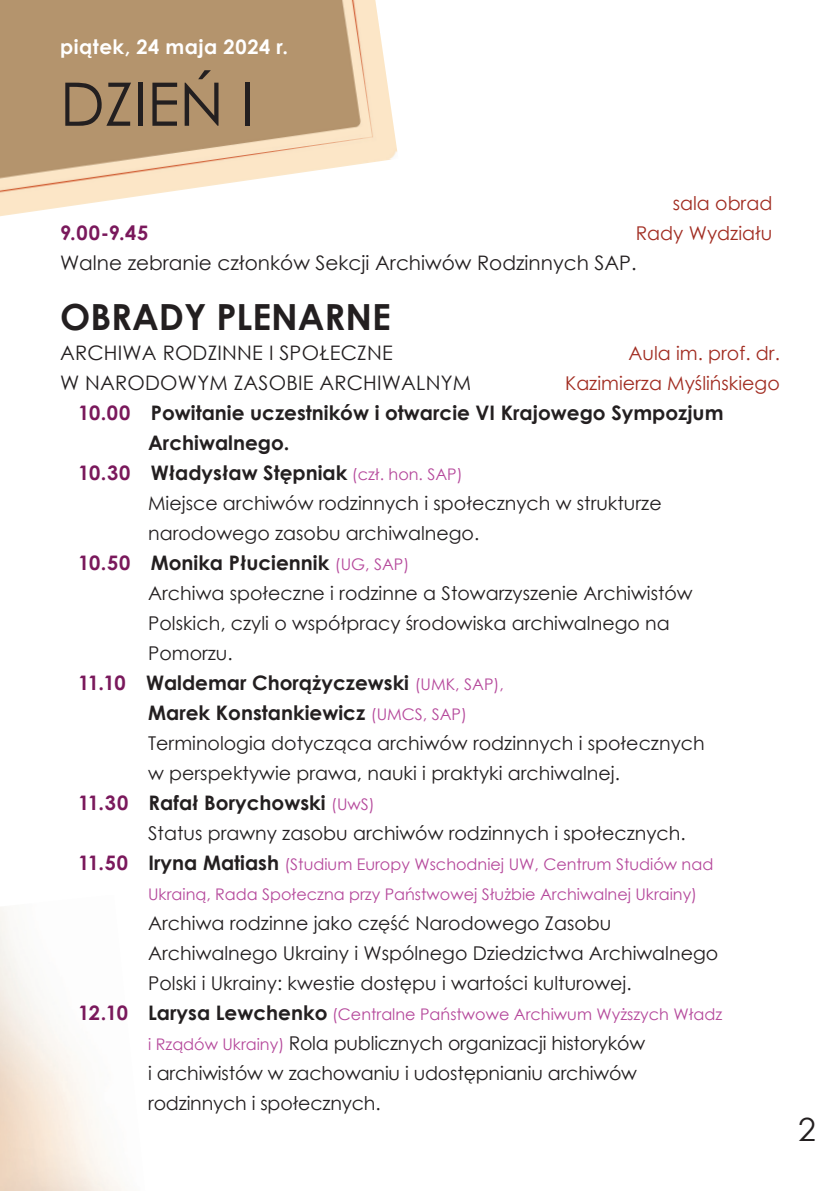
<style>
.page{position:relative;width:840px;height:1191px;background:#fff}
.page>*{position:absolute;margin:0;border:0;box-sizing:border-box;transform-origin:0 0}
.dzień{font:60px "Century Gothic";color:#231f20}
.SEKCJA{font:700 36px "Century Gothic";color:#231f20}
.t1{font:32px "Century Gothic";color:#231f20}
.godzina_i_autor{font:700 20px/30px "Century Gothic";color:#231f20}
.TYTUL_SEKCJI{font:20px/30px "Century Gothic";letter-spacing:.01em;color:#231f20}
.godzina_i_autor-2{font:20px "Century Gothic";color:#231f20}
.dzień-2{font:700 20px "Century Gothic";letter-spacing:.03em;color:#fff}
.godzina_i_autor-3{font:700 20px "Century Gothic";color:#7a195c}
.tytul_przy_godzinie{font:19px/30px "Century Gothic";color:#231f20}
.godzina_i_autor-4{font:19px/30px "Century Gothic";letter-spacing:-.01em;color:#231f20}
.t2{font:19px/30px "Century Gothic";color:#a12c21;text-align:right}
.godzina_i_autor-5{font:16px/30px "Century Gothic";color:#b5489b}
.s1{color:#7a195c}
.s2{font-weight:400;font-size:16px;color:#b5489b}
.s3{font-weight:700;font-size:20px;color:#7a195c}
.s4{font-weight:700;font-size:20px;color:#231f20}
.s5{font-size:16px;color:#b5489b}
</style>
<div class="page">
<img style="left:0;top:0;width:398px;height:216px">
<p class="dzień-2" style="left:60px;top:31px;width:229px">piątek, 24 maja 2024 r.</p>
<p class="dzień" style="left:60px;top:62px;width:195px">DZIEŃ I</p>
<p class="t2" style="left:635px;top:188px;width:138px">sala obrad<br>Rady Wydziału</p>
<p class="godzina_i_autor-3" style="left:60px;top:218px;width:90px">9.00-9.45</p>
<p class="godzina_i_autor-2" style="left:60px;top:249px;width:577px">Walne zebranie członków Sekcji Archiwów Rodzinnych SAP.</p>
<p class="SEKCJA" style="left:60px;top:290px;width:332px">OBRADY PLENARNE</p>
<p class="TYTUL_SEKCJI" style="left:60px;top:337px;width:412px">ARCHIWA RODZINNE I SPOŁECZNE<br>W NARODOWYM ZASOBIE ARCHIWALNYM</p>
<p class="godzina_i_autor" style="left:148px;top:397px;width:576px;text-indent:-70px"><span class="s1">10.00</span> Powitanie uczestników i otwarcie VI Krajowego Sympozjum<br>Archiwalnego.</p>
<p class="godzina_i_autor" style="left:78px;top:457px;width:386px"><span class="s1">10.30</span> Władysław Stępniak <span class="s2">(czł. hon. SAP)</span></p>
<p class="tytul_przy_godzinie" style="left:148px;top:488px;width:514px">Miejsce archiwów rodzinnych i społecznych w strukturze narodowego zasobu archiwalnego.</p>
<p class="godzina_i_autor" style="left:78px;top:547px;width:332px"><span class="s1">10.50</span> Monika Płuciennik <span class="s2">(UG, SAP)</span></p>
<p class="tytul_przy_godzinie" style="left:148px;top:578px;width:546px">Archiwa społeczne i rodzinne a Stowarzyszenie Archiwistów<br>Polskich, czyli o współpracy środowiska archiwalnego na<br>Pomorzu.</p>
<p class="godzina_i_autor" style="left:148px;top:667px;width:357px;text-indent:-70px"><span class="s1">11.10</span> Waldemar Chorążyczewski <span class="s2">(UMK, SAP),<br></span>Marek Konstankiewicz <span class="s2">(UMCS, SAP)</span></p>
<p class="tytul_przy_godzinie" style="left:148px;top:728px;width:557px">Terminologia dotycząca archiwów rodzinnych i społecznych w perspektywie prawa, nauki i praktyki archiwalnej.</p>
<p class="godzina_i_autor" style="left:78px;top:787px;width:298px"><span class="s1">11.30</span> Rafał Borychowski <span class="s2">(UwS)</span></p>
<p class="tytul_przy_godzinie" style="left:148px;top:818px;width:539px">Status prawny zasobu archiwów rodzinnych i społecznych.</p>
<p class="godzina_i_autor-5" style="left:148px;top:849px;width:566px;text-indent:-70px"><span class="s3">11.50</span> <span class="s4">Iryna Matiash</span> (Studium Europy Wschodniej UW, Centrum Studiów nad<br>Ukrainą, Rada Społeczna przy Państwowej Służbie Archiwalnej Ukrainy)</p>
<p class="tytul_przy_godzinie" style="left:148px;top:908px;width:571px">Archiwa rodzinne jako część Narodowego Zasobu<br>Archiwalnego Ukrainy i Wspólnego Dziedzictwa Archiwalnego<br>Polski i Ukrainy: kwestie dostępu i wartości kulturowej.</p>
<p class="godzina_i_autor-5" style="left:78px;top:999px;width:645px"><span class="s3">12.10</span> <span class="s4">Larysa Lewchenko</span> (Centralne Państwowe Archiwum Wyższych Władz</p>
<p class="godzina_i_autor-4" style="left:148px;top:1028px;width:498px"><span class="s5">i Rządów Ukrainy)</span> Rola publicznych organizacji historyków i archiwistów w zachowaniu i udostępnianiu archiwów rodzinnych i społecznych.</p>
<p class="t2" style="left:564px;top:338px;width:216px">Aula im. prof. dr.<br>Kazimierza Myślińskiego</p>
<h3 class="t1" style="left:797px;top:1106px;width:19px">2</h3>
</div>
